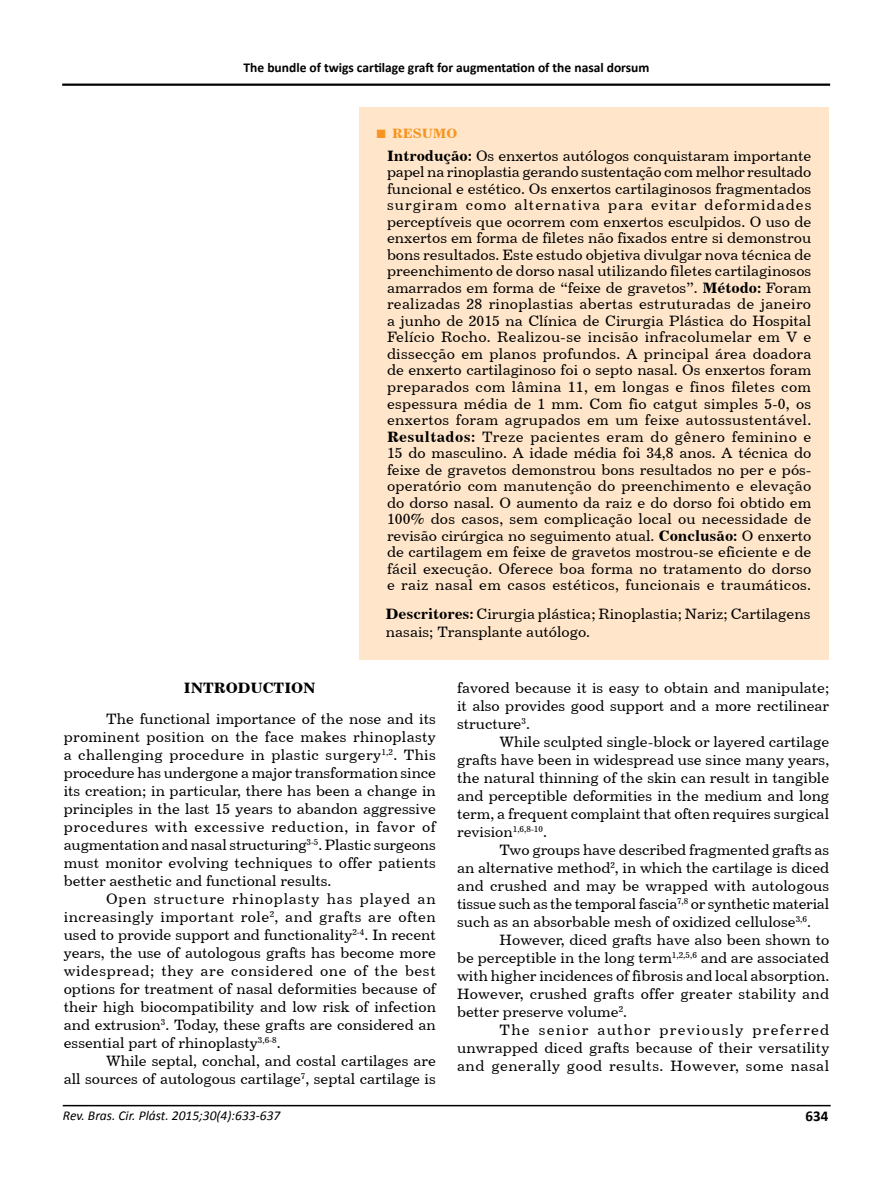
<style>
.page{position:relative;width:893px;height:1191px;background:#fff}
.page>*{position:absolute;margin:0;border:0;box-sizing:border-box;transform-origin:0 0}
.t1{font:15px/18px "Century 731 BT Roman A";color:#000;text-align:justify}
.t2{font:15px "Century 731 BT Bold A";color:#000}
.t3{font:700 15px "Calibri";color:#000}
.t4{font:700 13.5px "Calibri";color:#000}
.t5{font:italic 13.5px "Calibri";color:#000}
.t6{font:13.5px "Century 731 BT Bold A";color:#f7941f}
.s1{font-family:"Times New Roman";font-weight:700;font-size:18px}
.s2{font-family:"Century 731 BT Bold A"}
</style>
<div class="page">
<hr style="left:63px;top:1104px;width:768px;height:2px;background:#000">
<hr style="left:62px;top:84px;width:768px;height:2px;background:#000">
<div style="left:359px;top:107px;width:470px;height:552px;background:#ffe6ca"></div>
<p class="t4" style="left:244px;top:58px;width:407px">The bundle of twigs cartilage graft for augmentation of the nasal dorsum</p>
<p class="t6" style="left:376px;top:125px;width:83px"><span class="s1">■</span> RESUMO</p>
<p class="t1" style="left:387px;top:147px;width:426px;line-height:16.5px"><span class="s2">Introdução:</span> Os enxertos autólogos conquistaram importante papel na rinoplastia gerando sustentação com melhor resultado funcional e estético. Os enxertos cartilaginosos fragmentados surgiram como alternativa para evitar deformidades perceptíveis que ocorrem com enxertos esculpidos. O uso de enxertos em forma de filetes não fixados entre si demonstrou bons resultados. Este estudo objetiva divulgar nova técnica de preenchimento de dorso nasal utilizando filetes cartilaginosos amarrados em forma de “feixe de gravetos”. <span class="s2">Método:</span> Foram realizadas 28 rinoplastias abertas estruturadas de janeiro a junho de 2015 na Clínica de Cirurgia Plástica do Hospital Felício Rocho. Realizou-se incisão infracolumelar em V e dissecção em planos profundos. A principal área doadora de enxerto cartilaginoso foi o septo nasal. Os enxertos foram preparados com lâmina 11, em longas e finos filetes com espessura média de 1 mm. Com fio catgut simples 5-0, os enxertos foram agrupados em um feixe autossustentável.<br><span class="s2">Resultados:</span> Treze pacientes eram do gênero feminino e 15 do masculino. A idade média foi 34,8 anos. A técnica do feixe de gravetos demonstrou bons resultados no per e pós&shy;operatório com manutenção do preenchimento e elevação do dorso nasal. O aumento da raiz e do dorso foi obtido em 100% dos casos, sem complicação local ou necessidade de revisão cirúrgica no seguimento atual. <span class="s2">Conclusão:</span> O enxerto de cartilagem em feixe de gravetos mostrou-se eficiente e de fácil execução. Oferece boa forma no tratamento do dorso e raiz nasal em casos estéticos, funcionais e traumáticos.</p>
<p class="t1" style="left:386px;top:604px;width:426px"><span class="s2">Descritores:</span> Cirurgia plástica; Rinoplastia; Nariz; Cartilagens nasais; Transplante autólogo.</p>
<p class="t2" style="left:184px;top:678px;width:133px">INTRODUCTION</p>
<p class="t1" style="left:64px;top:709px;width:374px;text-indent:43px">The functional importance of the nose and its prominent position on the face makes rhinoplasty a challenging procedure in plastic surgery<sup>1,2</sup>. This procedure has undergone a major transformation since its creation; in particular, there has been a change in principles in the last 15 years to abandon aggressive procedures with excessive reduction, in favor of augmentation and nasal structuring<sup>3-5</sup>. Plastic surgeons must monitor evolving techniques to offer patients better aesthetic and functional results.</p>
<p class="t1" style="left:64px;top:889px;width:374px;text-indent:43px">Open structure rhinoplasty has played an increasingly important role<sup>2</sup>, and grafts are often used to provide support and functionality<sup>2-4</sup>. In recent years, the use of autologous grafts has become more widespread; they are considered one of the best options for treatment of nasal deformities because of their high biocompatibility and low risk of infection and extrusion<sup>3</sup>. Today, these grafts are considered an essential part of rhinoplasty<sup>3,6-8</sup>.</p>
<p class="t1" style="left:64px;top:1051px;width:374px;text-align:right">While septal, conchal, and costal cartilages are<br>all sources of autologous cartilage<sup>7</sup>, septal cartilage is</p>
<p class="t1" style="left:457px;top:678px;width:374px">favored because it is easy to obtain and manipulate; it also provides good support and a more rectilinear structure<sup>3</sup>.</p>
<p class="t1" style="left:457px;top:732px;width:374px;text-indent:43px">While sculpted single-block or layered cartilage grafts have been in widespread use since many years, the natural thinning of the skin can result in tangible and perceptible deformities in the medium and long term, a frequent complaint that often requires surgical revision<sup>1,6,8-10</sup>.</p>
<p class="t1" style="left:457px;top:840px;width:374px;text-indent:43px">Two groups have described fragmented grafts as an alternative method<sup>2</sup>, in which the cartilage is diced and crushed and may be wrapped with autologous tissue such as the temporal fascia<sup>7,8</sup> or synthetic material such as an absorbable mesh of oxidized cellulose<sup>3,6</sup>.</p>
<p class="t1" style="left:457px;top:930px;width:374px;text-indent:43px">However, diced grafts have also been shown to be perceptible in the long term<sup>1,2,5,6</sup> and are associated with higher incidences of fibrosis and local absorption.<br>However, crushed grafts offer greater stability and better preserve volume<sup>2</sup>.</p>
<p class="t1" style="left:457px;top:1020px;width:374px;text-indent:43px">The senior author previously preferred unwrapped diced grafts because of their versatility and generally good results. However, some nasal</p>
<p class="t5" style="left:63px;top:1105px;width:219px">Rev. Bras. Cir. Plást. 2015;30(4):633-637</p>
<p class="t3" style="left:806px;top:1105px;width:24px">634</p>
</div>
